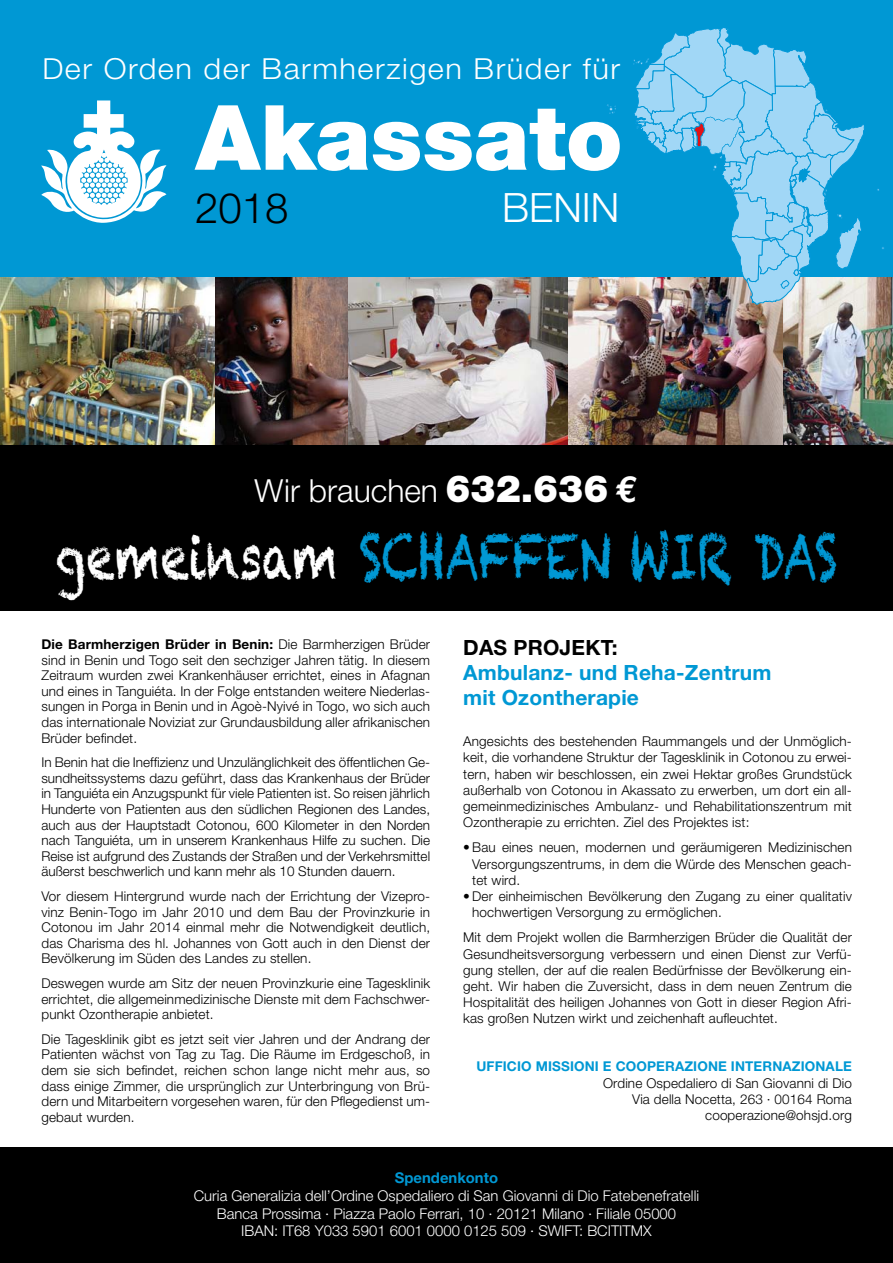
<style>
.page{position:relative;width:893px;height:1263px;background:#fff}
.page>*{position:absolute;margin:0;border:0;box-sizing:border-box;transform-origin:0 0}
.t1{font:900 90.15px "Helvetica Neue";color:#fff}
.t2{font:62.25px "Chalkduster";color:#0098d4;scale:.72 1}
.t3{font:300 42px "Helvetica Neue";color:#000}
.t4{font:300 40.5px "Helvetica Neue";color:#fff}
.t5{font:300 31.8px "Helvetica Neue";color:#fff}
.t6{font:300 28.95px "Helvetica Neue";letter-spacing:.05em;color:#fff;scale:1.06 1}
.t7{font:700 21px/25.2px "Helvetica Neue";letter-spacing:.01em;color:#0098d4}
.t8{font:700 21px "Helvetica Neue";letter-spacing:.01em;color:#000}
.t9{font:300 14.85px/17.9px "Helvetica Neue";color:#fff;text-align:center}
.t10{font:700 14.85px "Helvetica Neue";color:#0098d4}
.t11{font:300 13.5px/15.6px "Helvetica Neue";letter-spacing:.01em;color:#000;text-align:justify}
.t12{font:700 13.5px "Helvetica Neue";letter-spacing:.01em;color:#0098d4}
.s1{font-weight:900;font-size:37.5px}
.s2{font-family:"Euro Mono";font-weight:700;font-size:37.5px}
.s3{color:#fff}
.s4{font-weight:700}
</style>
<div class="page">
<div style="left:0;top:1148px;width:893px;height:115px;background:#000"></div>
<div style="left:0;top:444px;width:893px;height:167px;background:#000"></div>
<div style="left:0;top:0;width:893px;height:278px;background:#0098d4"></div>
<img style="left:0;top:277px;width:893px;height:167px">
<svg style="left:607px;top:104px;width:9px;height:10px"></svg>
<svg style="left:632px;top:28px;width:234px;height:277px"></svg>
<svg style="left:41px;top:100px;width:125px;height:123px"></svg>
<h3 class="t6" style="left:42px;top:58px;width:547px">Der Orden der Barmherzigen Brüder für</h3>
<h1 class="t1" style="left:195px;top:106px;width:429px">Akassato</h1>
<h3 class="t3" style="left:195px;top:193px;width:95px">2018</h3>
<h3 class="t4" style="left:502px;top:193px;width:119px">BENIN</h3>
<h3 class="t5" style="left:255px;top:480px;width:385px">Wir brauchen <span class="s1">632.636</span> <span class="s2">€</span></h3>
<h2 class="t2" style="left:55px;top:517px;width:1088px"><span class="s3">gemeinsam</span> SCHAFFEN WIR DAS</h2>
<p class="t11" style="left:41px;top:638px;width:390px"><span class="s4">Die Barmherzigen Brüder in Benin:</span> Die Barmherzigen Brüder sind in Benin und Togo seit den sechziger Jahren tätig. In diesem Zeitraum wurden zwei Krankenhäuser errichtet, eines in Afagnan und eines in Tanguiéta. In der Folge entstanden weitere Niederlas&shy;sungen in Porga in Benin und in Agoè-Nyivé in Togo, wo sich auch das internationale Noviziat zur Grundausbildung aller afrikanischen Brüder befindet.</p>
<p class="t11" style="left:41px;top:756px;width:390px">In Benin hat die Ineffizienz und Unzulänglichkeit des öffentlichen Ge&shy;sundheitssystems dazu geführt, dass das Krankenhaus der Brüder in Tanguiéta ein Anzugspunkt für viele Patienten ist. So reisen jährlich Hunderte von Patienten aus den südlichen Regionen des Landes, auch aus der Hauptstadt Cotonou, 600 Kilometer in den Norden nach Tanguiéta, um in unserem Krankenhaus Hilfe zu suchen. Die Reise ist aufgrund des Zustands der Straßen und der Verkehrsmittel äußerst beschwerlich und kann mehr als 10 Stunden dauern.</p>
<p class="t11" style="left:41px;top:890px;width:390px">Vor diesem Hintergrund wurde nach der Errichtung der Vizepro&shy;vinz Benin-Togo im Jahr 2010 und dem Bau der Provinzkurie in Cotonou im Jahr 2014 einmal mehr die Notwendigkeit deutlich, das Charisma des hl. Johannes von Gott auch in den Dienst der Bevölkerung im Süden des Landes zu stellen.</p>
<p class="t11" style="left:41px;top:977px;width:390px">Deswegen wurde am Sitz der neuen Provinzkurie eine Tagesklinik errichtet, die allgemeinmedizinische Dienste mit dem Fachschwer&shy;punkt Ozontherapie anbietet.</p>
<p class="t11" style="left:41px;top:1033px;width:390px">Die Tagesklinik gibt es jetzt seit vier Jahren und der Andrang der Patienten wächst von Tag zu Tag. Die Räume im Erdgeschoß, in dem sie sich befindet, reichen schon lange nicht mehr aus, so dass einige Zimmer, die ursprünglich zur Unterbringung von Brü&shy;dern und Mitarbeitern vorgesehen waren, für den Pflegedienst um&shy;gebaut wurden.</p>
<h3 class="t8" style="left:463px;top:640px;width:156px">DAS PROJEKT:</h3>
<h3 class="t7" style="left:463px;top:662px;width:310px">Ambulanz- und Reha-Zentrum mit Ozontherapie</h3>
<p class="t11" style="left:463px;top:735px;width:390px;line-height:16.2px">Angesichts des bestehenden Raummangels und der Unmöglich&shy;keit, die vorhandene Struktur der Tagesklinik in Cotonou zu erwei&shy;tern, haben wir beschlossen, ein zwei Hektar großes Grundstück außerhalb von Cotonou in Akassato zu erwerben, um dort ein all&shy;gemeinmedizinisches Ambulanz- und Rehabilitationszentrum mit Ozontherapie zu errichten. Ziel des Projektes ist:</p>
<p class="t11" style="left:472px;top:841px;width:381px;line-height:16.2px;text-indent:-9px">• Bau eines neuen, modernen und geräumigeren Medizinischen Versorgungszentrums, in dem die Würde des Menschen geach&shy;tet wird.</p>
<p class="t11" style="left:472px;top:890px;width:381px;line-height:16.2px;text-indent:-9px">• Der einheimischen Bevölkerung den Zugang zu einer qualitativ hochwertigen Versorgung zu ermöglichen.</p>
<p class="t11" style="left:463px;top:931px;width:390px;line-height:16.2px">Mit dem Projekt wollen die Barmherzigen Brüder die Qualität der Gesundheitsversorgung verbessern und einen Dienst zur Verfü&shy;gung stellen, der auf die realen Bedürfnisse der Bevölkerung ein&shy;geht. Wir haben die Zuversicht, dass in dem neuen Zentrum die Hospitalität des heiligen Johannes von Gott in dieser Region Afri&shy;kas großen Nutzen wirkt und zeichenhaft aufleuchtet.</p>
<p class="t12" style="left:476px;top:1062px;width:377px">UFFICIO MISSIONI E COOPERAZIONE INTERNAZIONALE</p>
<p class="t11" style="left:603px;top:1076px;width:250px;line-height:16.2px;text-align:right">Ordine Ospedaliero di San Giovanni di Dio<br>Via della Nocetta, 263 · 00164 Roma cooperazione@ohsjd.org</p>
<p class="t10" style="left:395px;top:1172px;width:105px">Spendenkonto</p>
<p class="t9" style="left:194px;top:1188px;width:507px">Curia Generalizia dell’Ordine Ospedaliero di San Giovanni di Dio Fatebenefratelli<br>Banca Prossima · Piazza Paolo Ferrari, 10 · 20121 Milano · Filiale 05000<br>IBAN: IT68 Y033 5901 6001 0000 0125 509 · SWIFT: BCITITMX</p>
</div>
